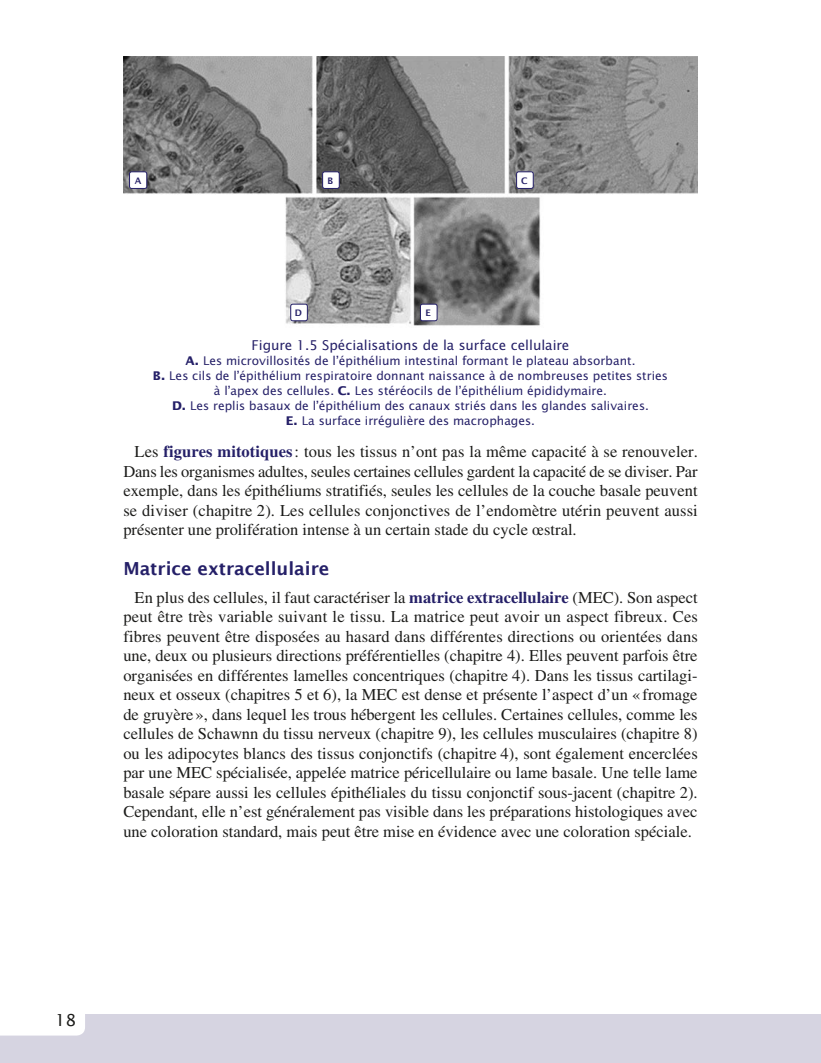
<style>
.page{position:relative;width:821px;height:1063px;background:#fff}
.page>*{position:absolute;margin:0;border:0;box-sizing:border-box;transform-origin:0 0}
.t1{font:600 18px "Lucida Sans";color:#252068}
.t2{font:16.5px/19.5px "Times LT Std";color:#1c1c1a;text-align:justify}
.t3{font:16.5px "Lucida Sans Std";color:#1c1c1a}
.t4{font:13.5px "Lucida Sans Std";color:#252068}
.t5{font:12px/15px "Lucida Sans Std";color:#252068;text-align:center}
.t6{font:600 9px "Lucida Sans";color:#252068}
.s1{font-weight:700}
.s2{font-weight:700;color:#252068}
</style>
<div class="page">
<div style="left:0;top:1014px;width:821px;height:49px;background:#d6d4e1"></div>
<div style="left:0;top:1014px;width:85px;height:22px;background:#fff"></div>
<img style="left:123px;top:57px;width:574px;height:269px">
<div style="left:129px;top:172px;width:18px;height:16px;background:#fff;border-radius:2px"></div>
<div style="left:129px;top:172px;width:18px;height:17px;border:1px solid #252068;border-radius:2px"></div>
<div style="left:322px;top:172px;width:17px;height:16px;background:#fff;border-radius:2px"></div>
<div style="left:322px;top:172px;width:17px;height:17px;border:1px solid #252068;border-radius:2px"></div>
<div style="left:516px;top:172px;width:17px;height:16px;background:#fff;border-radius:2px"></div>
<div style="left:516px;top:172px;width:17px;height:17px;border:1px solid #252068;border-radius:2px"></div>
<div style="left:291px;top:304px;width:16px;height:17px;background:#fff;border-radius:2px"></div>
<div style="left:290px;top:304px;width:17px;height:17px;border:1px solid #252068;border-radius:2px"></div>
<div style="left:420px;top:304px;width:17px;height:17px;background:#fff;border-radius:2px"></div>
<div style="left:420px;top:304px;width:17px;height:17px;border:1px solid #252068;border-radius:2px"></div>
<p class="t6" style="left:135px;top:175px;width:8px">A</p>
<p class="t6" style="left:327px;top:175px;width:7px">B</p>
<p class="t6" style="left:521px;top:175px;width:8px">C</p>
<p class="t6" style="left:295px;top:308px;width:9px">D</p>
<p class="t6" style="left:425px;top:308px;width:7px">E</p>
<p class="t4" style="left:251px;top:337px;width:319px">Figure 1.5 Spécialisations de la surface cellulaire</p>
<p class="t5" style="left:153px;top:353px;width:516px"><span class="s1">A.</span> Les microvillosités de l’épithélium intestinal formant le plateau absorbant.<br><span class="s1">B.</span> Les cils de l’épithélium respiratoire donnant naissance à de nombreuses petites stries à l’apex des cellules. <span class="s1">C.</span> Les stéréocils de l’épithélium épididymaire.<br><span class="s1">D.</span> Les replis basaux de l’épithélium des canaux striés dans les glandes salivaires.<br><span class="s1">E.</span> La surface irrégulière des macrophages.</p>
<p class="t2" style="left:123px;top:442px;width:576px;text-indent:11px">Les <span class="s2">figures mitotiques</span>: tous les tissus n’ont pas la même capacité à se renouveler.<br>Dans les organismes adultes, seules certaines cellules gardent la capacité de se diviser. Par exemple, dans les épithéliums stratifiés, seules les cellules de la couche basale peuvent se diviser (chapitre 2). Les cellules conjonctives de l’endomètre utérin peuvent aussi présenter une prolifération intense à un certain stade du cycle œstral.</p>
<p class="t1" style="left:123px;top:558px;width:208px">Matrice extracellulaire</p>
<p class="t2" style="left:123px;top:587px;width:576px;text-indent:11px">En plus des cellules, il faut caractériser la <span class="s2">matrice extracellulaire</span> (MEC). Son aspect peut être très variable suivant le tissu. La matrice peut avoir un aspect fibreux. Ces fibres peuvent être disposées au hasard dans différentes directions ou orientées dans une, deux ou plusieurs directions préférentielles (chapitre 4). Elles peuvent parfois être organisées en différentes lamelles concentriques (chapitre 4). Dans les tissus cartilagi&shy;neux et osseux (chapitres 5 et 6), la MEC est dense et présente l’aspect d’un « fromage de gruyère », dans lequel les trous hébergent les cellules. Certaines cellules, comme les cellules de Schawnn du tissu nerveux (chapitre 9), les cellules musculaires (chapitre 8) ou les adipocytes blancs des tissus conjonctifs (chapitre 4), sont également encerclées par une MEC spécialisée, appelée matrice péricellulaire ou lame basale. Une telle lame basale sépare aussi les cellules épithéliales du tissu conjonctif sous-jacent (chapitre 2).<br>Cependant, elle n’est généralement pas visible dans les préparations histologiques avec une coloration standard, mais peut être mise en évidence avec une coloration spéciale.</p>
<p class="t3" style="left:55px;top:1011px;width:22px">18</p>
</div>
